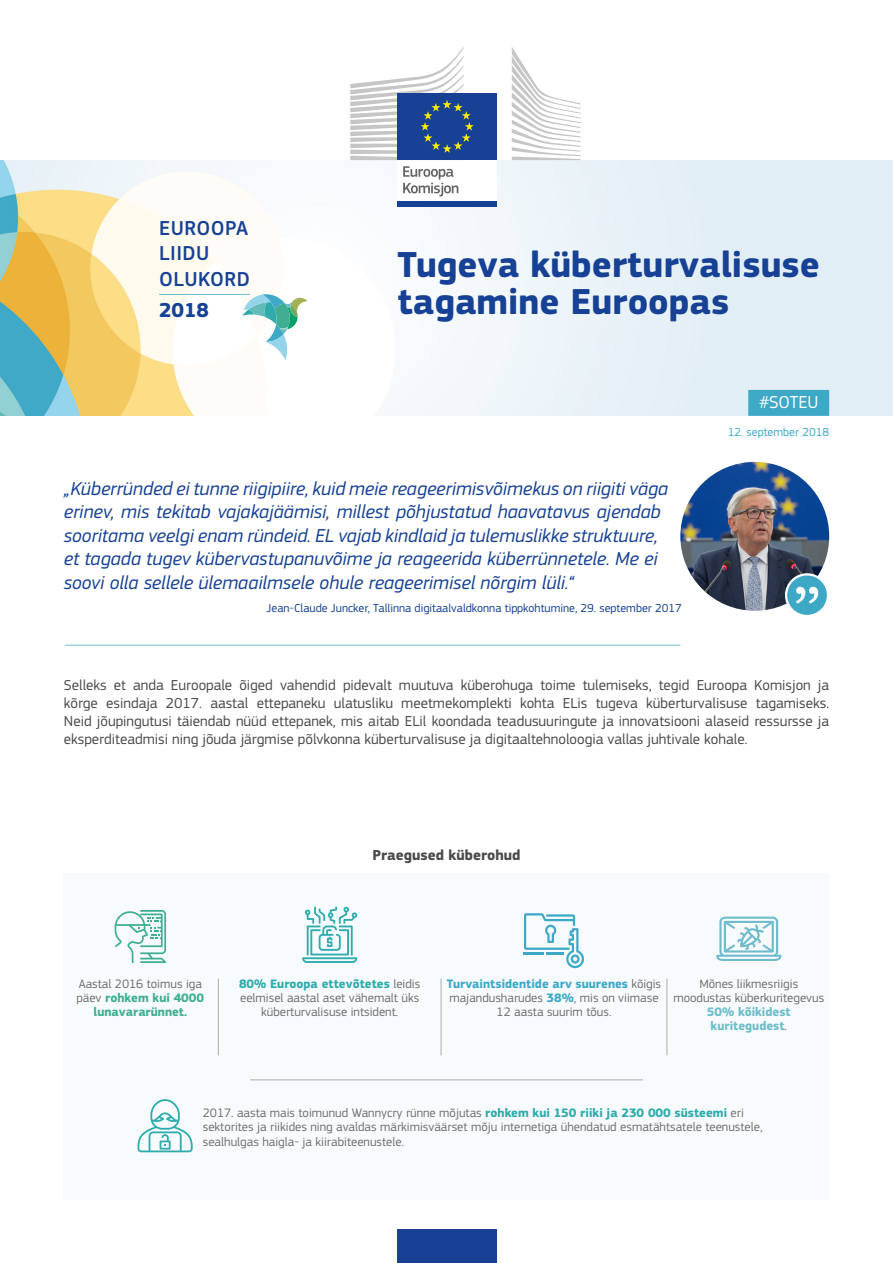
<style>
.page{position:relative;width:893px;height:1263px;background:#fff}
.page>*{position:absolute;margin:0;border:0;box-sizing:border-box;transform-origin:0 0}
.doc_title{font:700 37.5px/37.5px "EC Square Sans Pro";color:#164194}
.theme1{font:500 21px/25.2px "EC Square Sans Pro";letter-spacing:.02em;color:#164194}
.theme2{font:700 21px "EC Square Sans Pro";color:#164194}
.quote{font:italic 19.5px/23.4px "EC Square Sans Pro";letter-spacing:-.005em;color:#164194}
.tweet{font:18px "EC Square Sans Pro";color:#fff}
.body_break{font:15px/18px "EC Square Sans Pro";color:#4a4a49;text-align:justify}
.tab_title{font:700 15px "EC Square Sans Pro";color:#4a4a49}
.fig_1_2_left{font:12.75px/14px "EC Square Sans Pro";color:#706f6f}
.fig_1_3{font:12.75px/14px "EC Square Sans Pro";color:#706f6f;text-align:center}
.fig_1_2{font:12.75px/14px "EC Square Sans Pro";color:#706f6f;text-align:center}
.fig_1_4{font:12.75px/14px "EC Square Sans Pro";color:#706f6f;text-align:center}
.fig_1_1{font:700 12.75px/14px "EC Square Sans Pro";color:#40ae92;text-align:center}
.quote_auth{font:12px "EC Square Sans Pro";color:#164194}
.doc_date{font:12px "EC Square Sans Pro";color:#3ea9c7}
.s1{font-weight:400;color:#706f6f}
.s2{font-weight:700;color:#2eabab}
.s3{font-weight:700;color:#3ea9c7}
.s4{font-weight:700;color:#6fbccc}
</style>
<div class="page">
<div style="left:64px;top:873px;width:765px;height:326px;background:#f8fbfd"></div>
<img style="left:0;top:160px;width:893px;height:256px">
<hr style="left:65px;top:645px;width:615px;height:1px;background:#6fbccc">
<img style="left:680px;top:462px;width:149px;height:149px;border-radius:74px">
<svg style="left:242px;top:294px;width:66px;height:66px"></svg>
<div style="left:786px;top:574px;width:42px;height:42px;background:#3ea9c7;border-radius:50%"></div>
<div style="left:785px;top:573px;width:44px;height:44px;border:2px solid #fff;border-radius:50%"></div>
<svg style="left:796px;top:587px;width:22px;height:17px"></svg>
<hr style="left:218px;top:979px;width:1px;height:76px;background:#adadad">
<hr style="left:441px;top:979px;width:1px;height:76px;background:#adadad">
<hr style="left:250px;top:1079px;width:393px;height:1px;background:#adadad">
<svg style="left:115px;top:910px;width:51px;height:53px"></svg>
<svg style="left:302px;top:907px;width:55px;height:56px"></svg>
<svg style="left:524px;top:913px;width:60px;height:55px"></svg>
<hr style="left:667px;top:979px;width:1px;height:76px;background:#adadad">
<svg style="left:716px;top:917px;width:65px;height:44px"></svg>
<svg style="left:138px;top:1099px;width:55px;height:53px"></svg>
<div style="left:748px;top:390px;width:81px;height:26px;background:#3ea9c7"></div>
<hr style="left:159px;top:294px;width:91px;height:1px;background:#6fbccc">
<div style="left:397px;top:158px;width:100px;height:44px;background:#fff"></div>
<div style="left:397px;top:201px;width:100px;height:6px;background:#164194"></div>
<svg style="left:512px;top:47px;width:69px;height:113px"></svg>
<div style="left:397px;top:94px;width:100px;height:66px;background:#164194"></div>
<svg style="left:350px;top:47px;width:124px;height:113px"></svg>
<svg style="left:403px;top:166px;width:55px;height:31px"></svg>
<div style="left:397px;top:1229px;width:100px;height:34px;background:#164194"></div>
<p class="theme1" style="left:159px;top:216px;width:92px">EUROOPA<br>LIIDU<br>OLUKORD</p>
<p class="theme2" style="left:159px;top:298px;width:52px">2018</p>
<p class="doc_title" style="left:398px;top:247px;width:424px">Tugeva küberturvalisuse tagamine Euroopas</p>
<p class="tweet" style="left:759px;top:392px;width:61px">#SOTEU</p>
<p class="doc_date" style="left:728px;top:425px;width:103px">12. september 2018</p>
<p class="quote" style="left:64px;top:477px;width:606px">„Küberründed ei tunne riigipiire, kuid meie reageerimisvõimekus on riigiti väga erinev, mis tekitab vajakajäämisi, millest põhjustatud haavatavus ajendab sooritama veelgi enam ründeid. EL vajab kindlaid ja tulemuslikke struktuure, et tagada tugev kübervastupanuvõime ja reageerida küberrünnetele. Me ei soovi olla sellele ülemaailmsele ohule reageerimisel nõrgim lüli.“</p>
<p class="quote_auth" style="left:267px;top:600px;width:417px">Jean-Claude Juncker, Tallinna digitaalvaldkonna tippkohtumine, 29. september 2017</p>
<p class="body_break" style="left:64px;top:676px;width:767px">Selleks et anda Euroopale õiged vahendid pidevalt muutuva küberohuga toime tulemiseks, tegid Euroopa Komisjon ja kõrge esindaja 2017. aastal ettepaneku ulatusliku meetmekomplekti kohta ELis tugeva küberturvalisuse tagamiseks.<br>Neid jõupingutusi täiendab nüüd ettepanek, mis aitab ELil koondada teadusuuringute ja innovatsiooni alaseid ressursse ja eksperditeadmisi ning jõuda järgmise põlvkonna küberturvalisuse ja digitaaltehnoloogia vallas juhtivale kohale.</p>
<p class="tab_title" style="left:373px;top:846px;width:149px">Praegused küberohud</p>
<p class="fig_1_1" style="left:77px;top:977px;width:129px"><span class="s1">Aastal 2016 toimus iga päev</span> rohkem kui 4000 lunavararünnet.</p>
<p class="fig_1_2" style="left:239px;top:977px;width:183px"><span class="s2">80% Euroopa ettevõtetes</span> leidis eelmisel aastal aset vähemalt üks küberturvalisuse intsident.</p>
<p class="fig_1_3" style="left:447px;top:977px;width:216px"><span class="s3">Turvaintsidentide arv suurenes</span> kõigis majandusharudes <span class="s3">38%</span>, mis on viimase<br>12 aasta suurim tõus.</p>
<p class="fig_1_4" style="left:673px;top:977px;width:152px">Mõnes liikmesriigis moodustas küberkuritegevus<br><span class="s4">50% kõikidest kuritegudest</span>.</p>
<p class="fig_1_2_left" style="left:203px;top:1106px;width:561px">2017. aasta mais toimunud Wannycry rünne mõjutas <span class="s2">rohkem kui 150 riiki ja 230 000 süsteemi</span> eri sektorites ja riikides ning avaldas märkimisväärset mõju internetiga ühendatud esmatähtsatele teenustele, sealhulgas haigla- ja kiirabiteenustele.</p>
</div>
